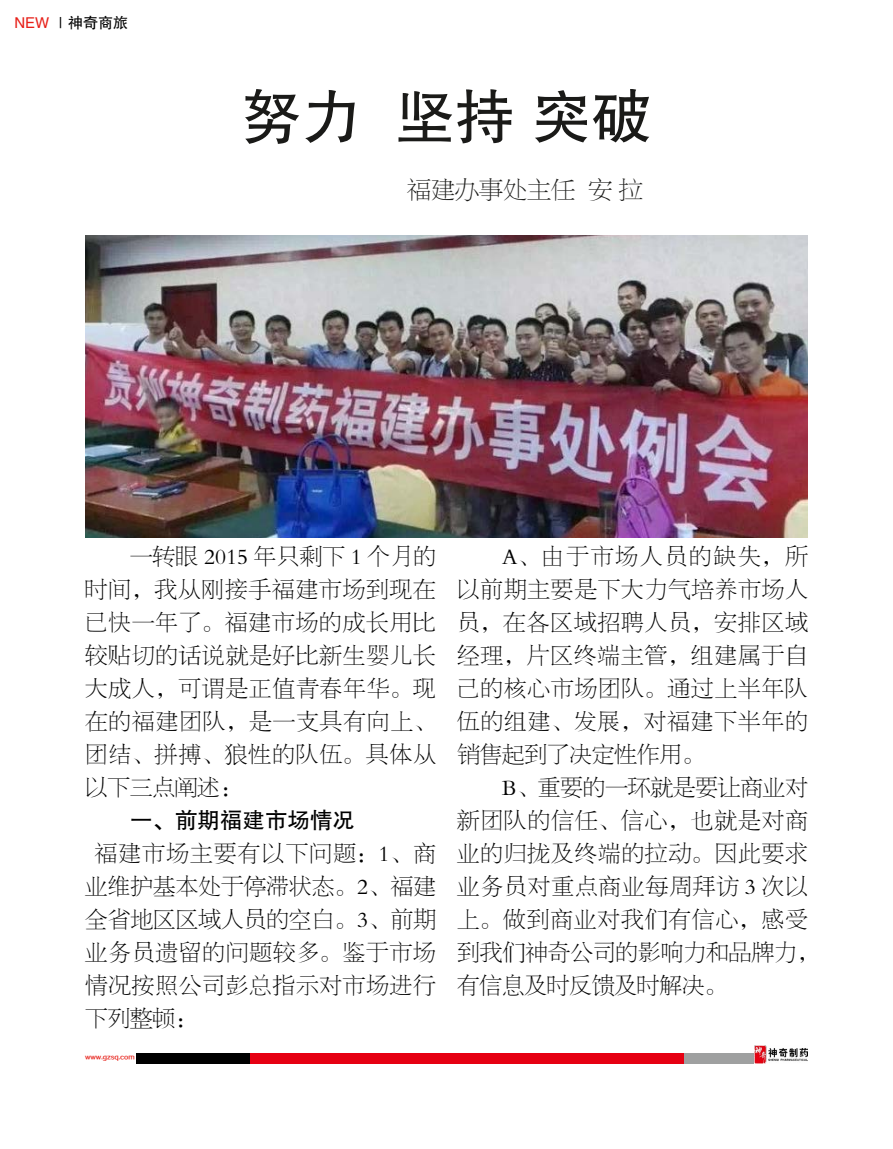
<style>
.page{position:relative;width:893px;height:1149px;background:#fff}
.page>*{position:absolute;margin:0;border:0;box-sizing:border-box;transform-origin:0 0}
.t1{font:60px "FZHTJW GB1 0";color:#1a1a18}
.t2{font:24px "FZBSJW GB1 0";color:#1a1a18}
.t3{font:22.5px/33px "FZBSJW GB1 0";letter-spacing:.045em;color:#000;text-align:justify}
.t4{font:22.5px "FZHTJW GB1 0";color:#000}
.t5{font:15px "FZHTJW GB1 0";color:#000}
.t6{font:6px "FZZZHONGJW GB1 0";color:#e71f18}
.s1{color:#e71f18}
</style>
<div class="page">
<div style="left:136px;top:1053px;width:115px;height:10px;background:#000"></div>
<div style="left:250px;top:1053px;width:435px;height:10px;background:#e60012"></div>
<div style="left:684px;top:1053px;width:70px;height:10px;background:#9fa0a0"></div>
<img style="left:754px;top:1045px;width:54px;height:18px">
<img style="left:85px;top:235px;width:723px;height:302px">
<p class="t5" style="left:14px;top:14px;width:115px"><span class="s1">NEW</span> ｜神奇商旅</p>
<h1 class="t1" style="left:241px;top:84px;width:411px">努力 坚持 突破</h1>
<p class="t2" style="left:407px;top:177px;width:237px">福建办事处主任 安 拉</p>
<p class="t3" style="left:85px;top:540px;width:352px;text-indent:45px">一转眼 2015 年只剩下 1 个月的时间，我从刚接手福建市场到现在已快一年了。福建市场的成长用比较贴切的话说就是好比新生婴儿长大成人，可谓是正值青春年华。现在的福建团队，是一支具有向上、团结、拼搏、狼性的队伍。具体从以下三点阐述：</p>
<p class="t4" style="left:130px;top:807px;width:226px">一、前期福建市场情况</p>
<p class="t3" style="left:85px;top:837px;width:352px;text-indent:10px">福建市场主要有以下问题：1、商业维护基本处于停滞状态。2、福建全省地区区域人员的空白。3、前期业务员遗留的问题较多。鉴于市场情况按照公司彭总指示对市场进行下列整顿：</p>
<p class="t6" style="left:85px;top:1053px;width:51px">www.gzsq.com</p>
<p class="t3" style="left:457px;top:540px;width:352px;text-indent:45px">A、由于市场人员的缺失，所以前期主要是下大力气培养市场人员，在各区域招聘人员，安排区域经理，片区终端主管，组建属于自己的核心市场团队。通过上半年队伍的组建、发展，对福建下半年的销售起到了决定性作用。</p>
<p class="t3" style="left:457px;top:771px;width:364px;text-align:left;text-indent:45px">B、重要的一环就是要让商业对新团队的信任、信心，也就是对商业的归拢及终端的拉动。因此要求业务员对重点商业每周拜访 3 次以上。做到商业对我们有信心，感受到我们神奇公司的影响力和品牌力，有信息及时反馈及时解决。</p>
</div>
